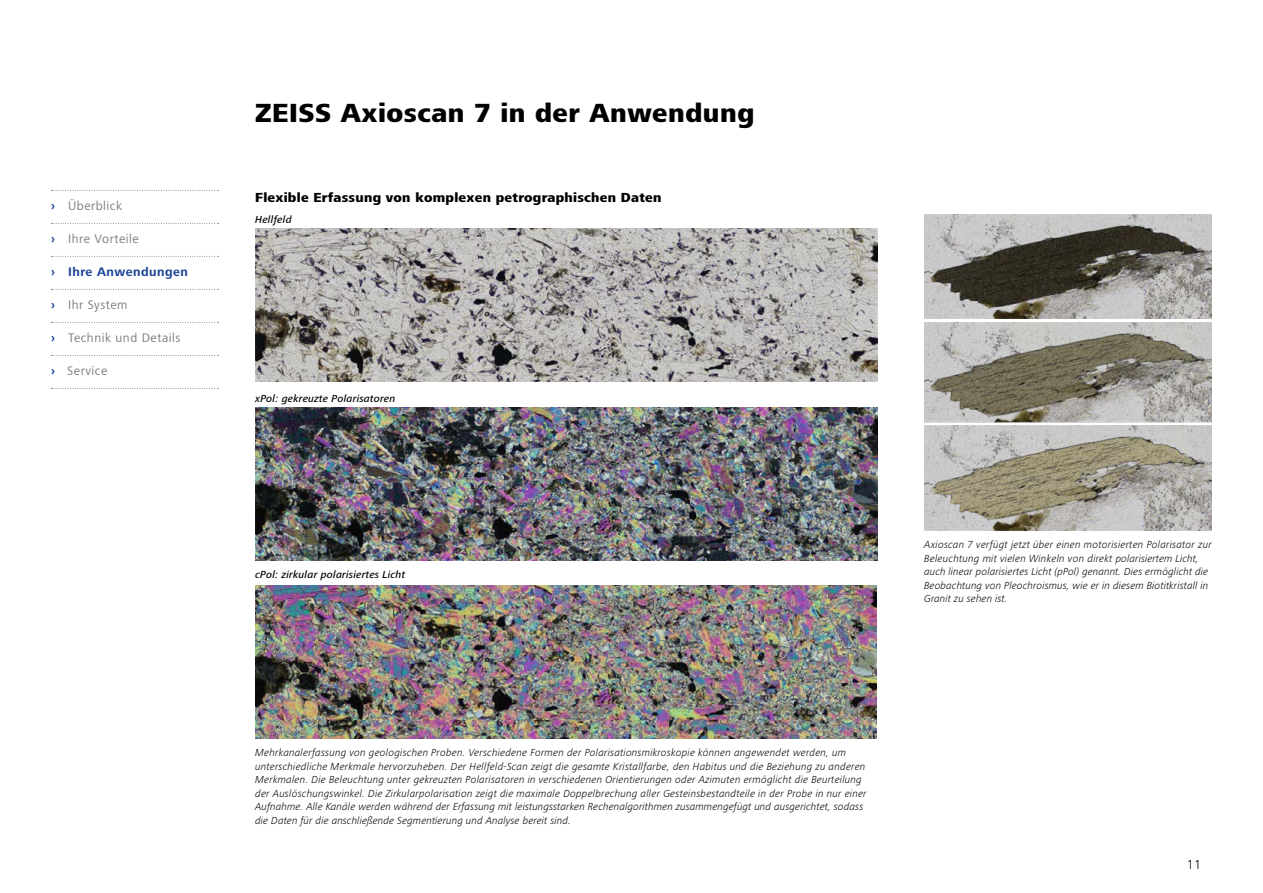
<style>
.page{position:relative;width:1263px;height:893px;background:#fff}
.page>*{position:absolute;margin:0;border:0;box-sizing:border-box;transform-origin:0 0}
.Headline_bold{font:800 27px "ZEISS Frutiger Next W1 G";letter-spacing:.02em;color:#000}
.Copy_Headline_bold{font:800 13.5px "ZEISS Frutiger Next W1 G";letter-spacing:.02em;color:#000}
.t1{font:300 13.5px "ZEISS Frutiger Next W1 G";color:#000}
.t2{font:12.75px "ZEISS Frutiger Next W1 G";letter-spacing:.04em;color:#7c7b7b}
.t3{font:700 12.75px "ZEISS Frutiger Next W1 G";letter-spacing:.04em;color:#164194}
.Caption_Light_Italic{font:italic 300 10.5px/13.5px "ZEISS Frutiger Next W1 G";letter-spacing:.02em;color:#000}
.Caption_Light_Italic-2{font:10.5px "ZEISS Frutiger Next W1 G Med It";letter-spacing:.02em;color:#000}
.s1{font-weight:700;color:#164194}
</style>
<div class="page">
<img style="left:255px;top:229px;width:622px;height:153px">
<img style="left:255px;top:407px;width:622px;height:153px">
<img style="left:255px;top:585px;width:622px;height:153px">
<img style="left:924px;top:215px;width:288px;height:104px">
<img style="left:924px;top:323px;width:288px;height:207px">
<svg style="left:51px;top:190px;width:168px;height:1px"></svg>
<svg style="left:51px;top:223px;width:168px;height:1px"></svg>
<svg style="left:51px;top:256px;width:168px;height:1px"></svg>
<svg style="left:51px;top:289px;width:168px;height:1px"></svg>
<svg style="left:51px;top:322px;width:168px;height:1px"></svg>
<svg style="left:51px;top:355px;width:168px;height:1px"></svg>
<svg style="left:51px;top:388px;width:168px;height:1px"></svg>
<p class="t2" style="left:51px;top:197px;width:73px"><span class="s1">›</span> Überblick</p>
<p class="t2" style="left:51px;top:230px;width:89px"><span class="s1">›</span> Ihre Vorteile</p>
<p class="t3" style="left:51px;top:263px;width:138px">› Ihre Anwendungen</p>
<p class="t2" style="left:51px;top:296px;width:78px"><span class="s1">›</span> Ihr System</p>
<p class="t2" style="left:51px;top:329px;width:131px"><span class="s1">›</span> Technik und Details</p>
<p class="t2" style="left:51px;top:362px;width:58px"><span class="s1">›</span> Service</p>
<p class="Headline_bold" style="left:255px;top:93px;width:501px">ZEISS Axioscan 7 in der Anwendung</p>
<p class="Copy_Headline_bold" style="left:255px;top:187px;width:408px">Flexible Erfassung von komplexen petrographischen Daten</p>
<p class="Caption_Light_Italic-2" style="left:255px;top:212px;width:38px">Hellfeld</p>
<p class="Caption_Light_Italic-2" style="left:255px;top:391px;width:142px">xPol: gekreuzte Polarisatoren</p>
<p class="Caption_Light_Italic-2" style="left:255px;top:567px;width:151px">cPol: zirkular polarisiertes Licht</p>
<p class="Caption_Light_Italic" style="left:924px;top:538px;width:289px">Axioscan 7 verfügt jetzt über einen motorisierten Polarisator zur Beleuchtung mit vielen Winkeln von direkt polarisiertem Licht, auch linear polarisiertes Licht (pPol) genannt. Dies ermöglicht die Beobachtung von Pleochroismus, wie er in diesem Biotitkristall in Granit zu sehen ist.</p>
<p class="Caption_Light_Italic" style="left:255px;top:746px;width:613px">Mehrkanalerfassung von geologischen Proben. Verschiedene Formen der Polarisationsmikroskopie können angewendet werden, um unterschiedliche Merkmale hervorzuheben. Der Hellfeld-Scan zeigt die gesamte Kristallfarbe, den Habitus und die Beziehung zu anderen Merkmalen. Die Beleuchtung unter gekreuzten Polarisatoren in verschiedenen Orientierungen oder Azimuten ermöglicht die Beurteilung der Auslöschungswinkel. Die Zirkularpolarisation zeigt die maximale Doppelbrechung aller Gesteinsbestandteile in der Probe in nur einer Aufnahme. Alle Kanäle werden während der Erfassung mit leistungsstarken Rechenalgorithmen zusammengefügt und ausgerichtet, sodass die Daten für die anschließende Segmentierung und Analyse bereit sind.</p>
<p class="t1" style="left:1187px;top:855px;width:16px">11</p>
</div>
